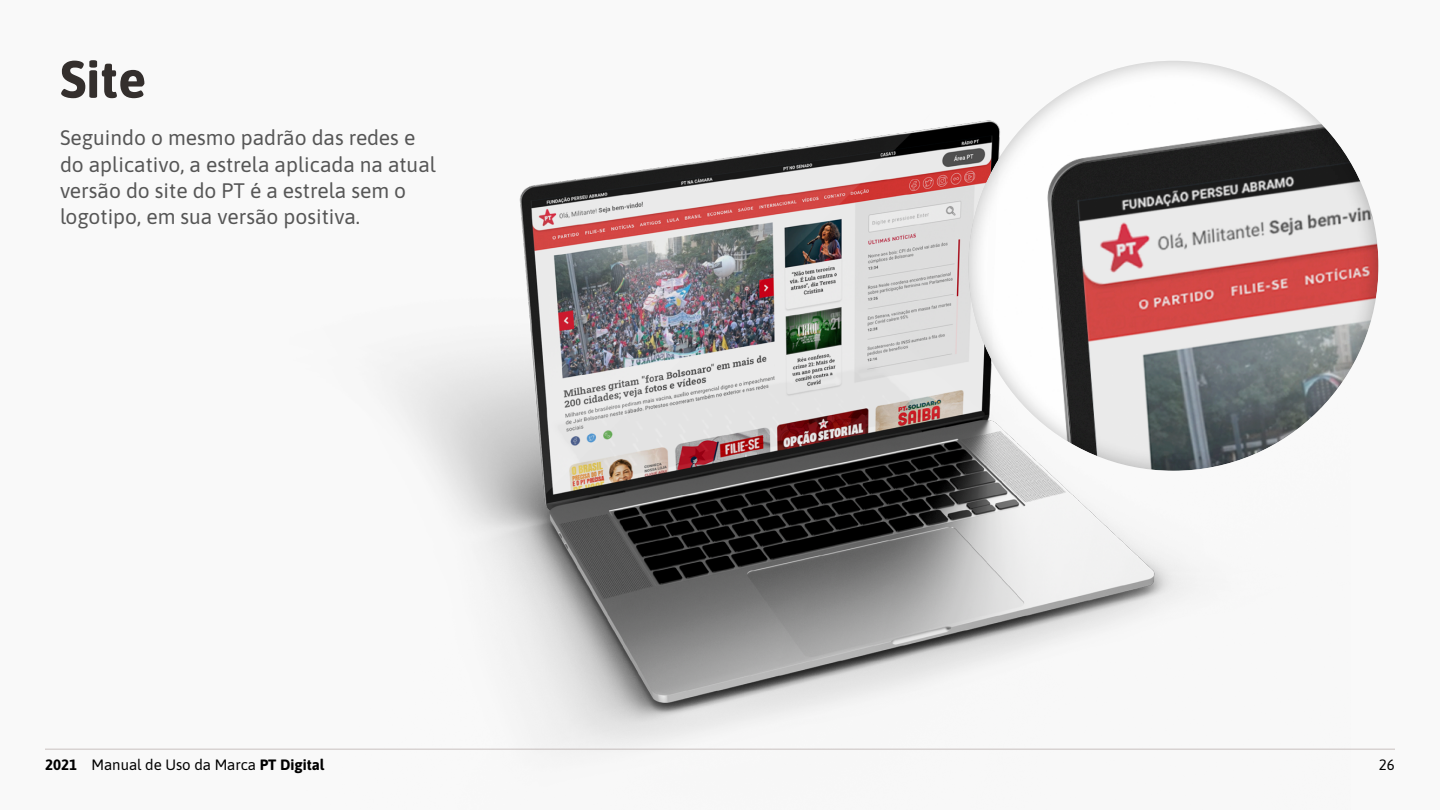
<style>
.page{position:relative;width:1440px;height:810px;background:#f9f9f9}
.page>*{position:absolute;margin:0;border:0;box-sizing:border-box;transform-origin:0 0}
.t1{font:700 52.5px "Asap";color:#342f2d}
.t2{font:21px/26.4px "Asap";color:#565656}
.t3{font:15px "Asap";color:#000}
.s1{font-weight:700}
</style>
<div class="page">
<hr style="left:45px;top:748px;width:1350px;height:2px;background:#d8d3d2">
<img style="left:290px;top:123px;width:1061px;height:626px">
<div style="left:967px;top:59px;width:412px;height:412px;background:#000;opacity:.3"></div>
<h1 class="t1" style="left:60px;top:43px;width:88px">Site</h1>
<p class="t2" style="left:60px;top:123px;width:378px">Seguindo o mesmo padrão das redes e do aplicativo, a estrela aplicada na atual versão do site do PT é a estrela sem o logotipo, em sua versão positiva.</p>
<p class="t3" style="left:45px;top:755px;width:281px"><span class="s1">2021</span> Manual de Uso da Marca <span class="s1">PT Digital</span></p>
<p class="t3" style="left:1379px;top:755px;width:18px">26</p>
</div>
